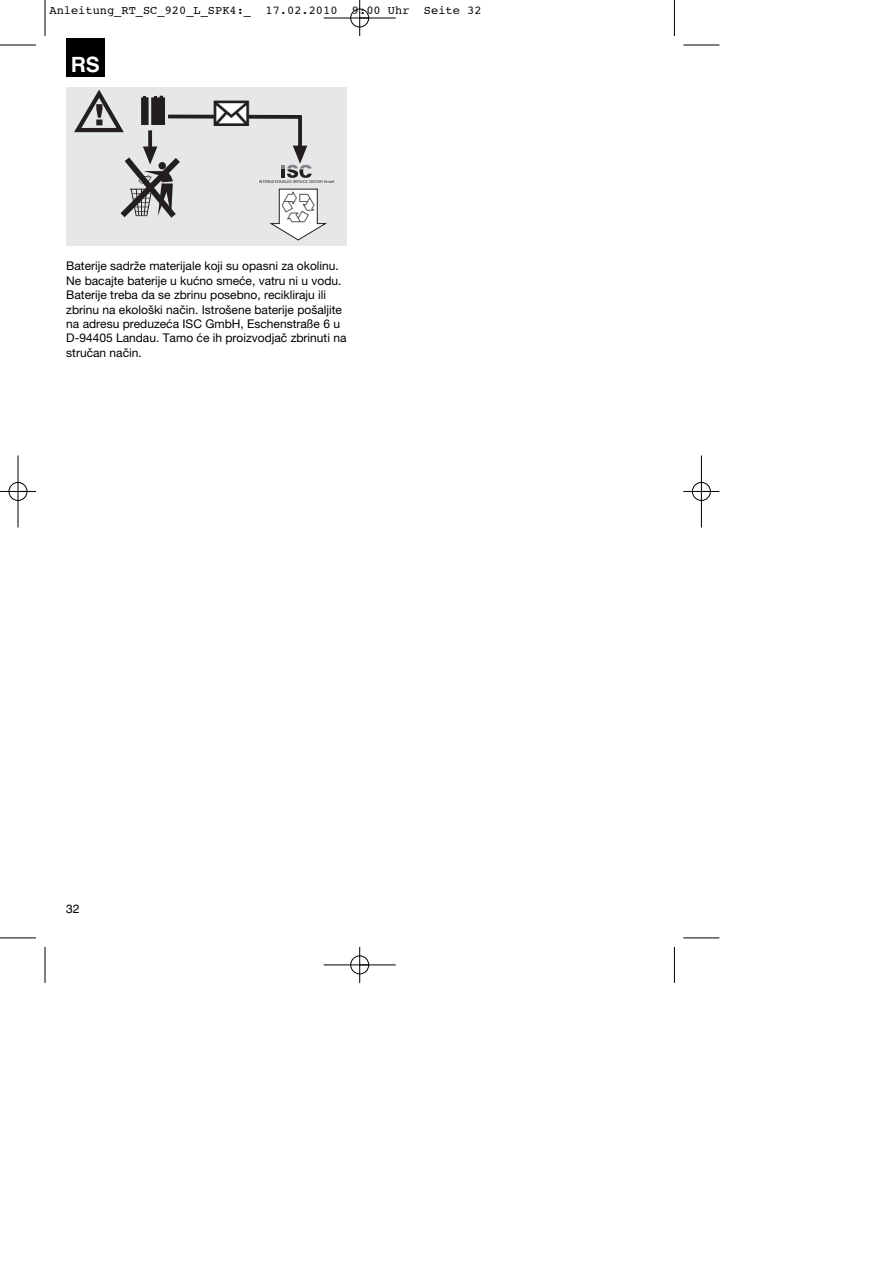
<style>
.page{position:relative;width:893px;height:1263px;background:#fff}
.page>*{position:absolute;margin:0;border:0;box-sizing:border-box;transform-origin:0 0}
.t1{font:54px "Technical LH Pi One";color:#231f20}
.t2{font:36px "European Pi Three";color:#231f20}
.t3{font:700 21px "Helvetica";color:#fff}
.t4{font:12px/14.4px "Helvetica Neue CELT";color:#000}
.t5{font:12px "Courier";color:#000}
.t6{font:12px "Helvetica";color:#000}
</style>
<div class="page">
<div style="left:66px;top:39px;width:39px;height:38px;background:#000"></div>
<div style="left:66px;top:88px;width:281px;height:158px;background:#e6e7e9"></div>
<svg style="left:74px;top:89px;width:50px;height:44px"></svg>
<svg style="left:148px;top:130px;width:4px;height:17px"></svg>
<svg style="left:120px;top:147px;width:60px;height:71px"></svg>
<svg style="left:168px;top:115px;width:130px;height:4px"></svg>
<svg style="left:298px;top:115px;width:4px;height:31px"></svg>
<div style="left:214px;top:101px;width:34px;height:24px;background:#fff;border:1px solid #231f20"></div>
<div style="left:141px;top:97px;width:7px;height:28px;background:#231f20;border:1px solid #231f20"></div>
<div style="left:151px;top:97px;width:14px;height:28px;background:#231f20;border:1px solid #231f20"></div>
<svg style="left:154px;top:96px;width:9px;height:2px"></svg>
<hr style="left:45px;top:0;width:1px;height:36px;background:#000">
<hr style="left:0;top:45px;width:36px;height:1px;background:#000">
<hr style="left:674px;top:0;width:1px;height:36px;background:#000">
<hr style="left:683px;top:45px;width:36px;height:1px;background:#000">
<hr style="left:45px;top:947px;width:1px;height:36px;background:#000">
<hr style="left:0;top:938px;width:36px;height:1px;background:#000">
<hr style="left:674px;top:947px;width:1px;height:36px;background:#000">
<hr style="left:683px;top:938px;width:36px;height:1px;background:#000">
<div style="left:692px;top:482px;width:19px;height:19px;border:1px solid #fff;border-radius:50%"></div>
<hr style="left:324px;top:18px;width:72px;height:1px;background:#000">
<hr style="left:324px;top:965px;width:72px;height:1px;background:#000">
<hr style="left:18px;top:455px;width:1px;height:72px;background:#000">
<hr style="left:701px;top:455px;width:1px;height:72px;background:#000">
<hr style="left:359px;top:0;width:1px;height:36px;background:#000">
<hr style="left:359px;top:947px;width:1px;height:36px;background:#000">
<hr style="left:0;top:491px;width:36px;height:1px;background:#000">
<hr style="left:683px;top:491px;width:36px;height:1px;background:#000">
<div style="left:350px;top:9px;width:19px;height:18px;border:1px solid #000;border-radius:50%"></div>
<div style="left:350px;top:956px;width:19px;height:18px;border:1px solid #000;border-radius:50%"></div>
<div style="left:9px;top:482px;width:18px;height:19px;border:1px solid #000;border-radius:50%"></div>
<div style="left:692px;top:482px;width:18px;height:19px;border:1px solid #000;border-radius:50%"></div>
<svg style="left:259px;top:146px;width:75px;height:95px"></svg>
<p class="t5" style="left:50px;top:4px;width:434px">Anleitung_RT_SC_920_L_SPK4:_ 17.02.2010 9:00 Uhr Seite 32</p>
<h3 class="t3" style="left:71px;top:57px;width:31px">RS</h3>
<h1 class="t1" style="left:124px;top:156px;width:55px">-</h1>
<h2 class="t2" style="left:213px;top:90px;width:37px">-</h2>
<p class="t4" style="left:66px;top:260px;width:282px">Baterije sadrže materijale koji su opasni za okolinu.<br>Ne bacajte baterije u kućno smeće, vatru ni u vodu.<br>Baterije treba da se zbrinu posebno, recikliraju ili zbrinu na ekološki način. Istrošene baterije pošaljite na adresu preduzeća ISC GmbH, Eschenstraße 6 u D-94405 Landau. Tamo će ih proizvodjač zbrinuti na stručan način.</p>
<p class="t6" style="left:66px;top:904px;width:15px">32</p>
</div>
